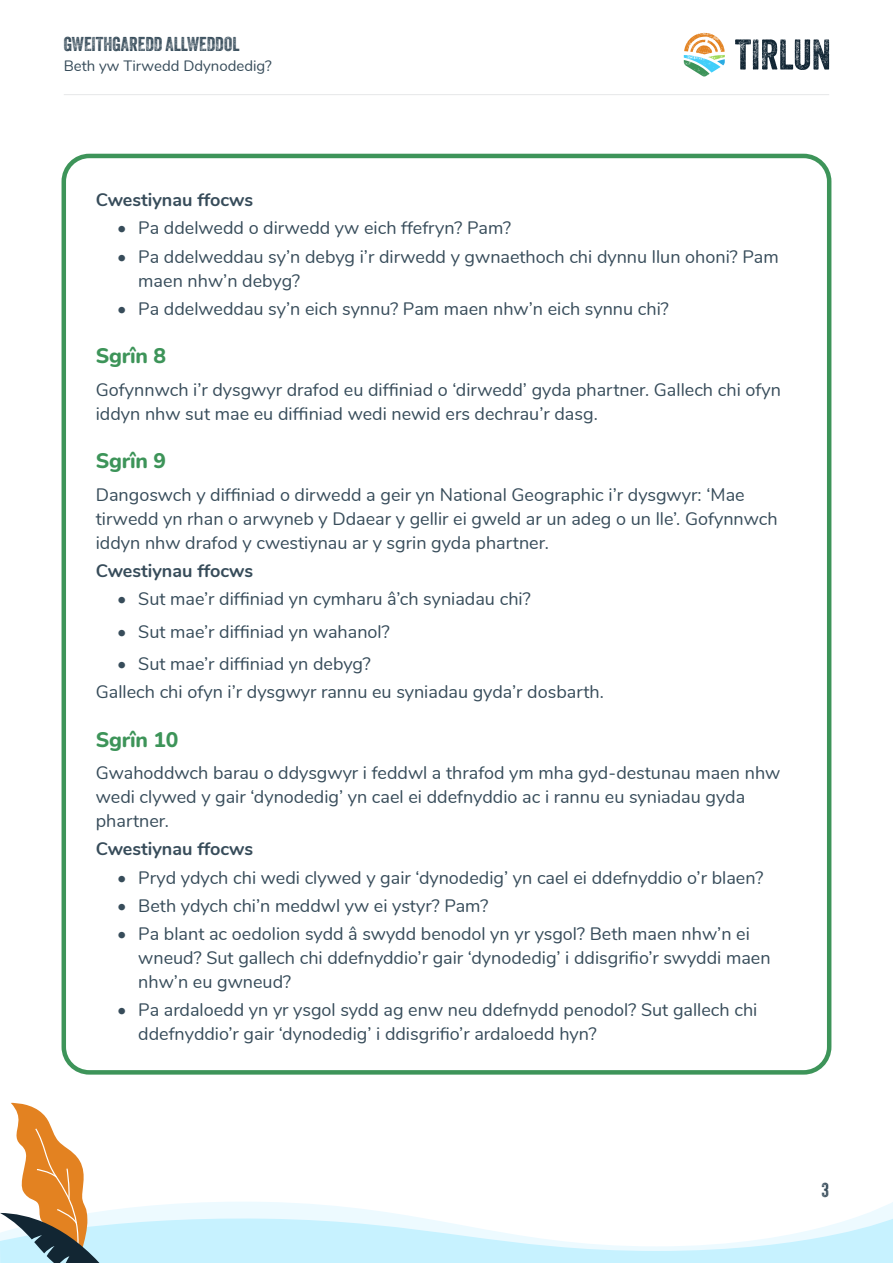
<style>
.page{position:relative;width:893px;height:1263px;background:#fff}
.page>*{position:absolute;margin:0;border:0;box-sizing:border-box;transform-origin:0 0}
.Page_section_heading{font:800 21px "Nunito";letter-spacing:-.01em;color:#3d9459}
.t1{font:19.5px "Veneer Two";color:#374c5a}
.Body_text{font:18px/24px "Nunito";color:#374c5a}
.Body_text-2{font:700 18px "Nunito";color:#374c5a}
.Body_text_-_bullet_list{font:700 18px "Nunito";color:#374c5a}
.t2{font:15px "Nunito";color:#374c5a}
</style>
<div class="page">
<svg style="left:735px;top:39px;width:94px;height:31px"></svg>
<svg style="left:684px;top:33px;width:41px;height:44px"></svg>
<hr style="left:64px;top:94px;width:765px;height:1px;background:#e6e7e9">
<div style="left:62px;top:154px;width:769px;height:920px;border:4px solid #3d9459;border-radius:26px"></div>
<svg style="left:0;top:1102px;width:893px;height:161px"></svg>
<p class="t1" style="left:64px;top:32px;width:177px">GWEITHGAREDD ALLWEDDOL</p>
<p class="t2" style="left:64px;top:54px;width:210px">Beth yw Tirwedd Ddynodedig?</p>
<p class="Body_text_-_bullet_list" style="left:96px;top:187px;width:159px">Cwestiynau ffocws</p>
<p class="Body_text" style="left:117px;top:215px;width:396px">• Pa ddelwedd o dirwedd yw eich ffefryn? Pam?</p>
<p class="Body_text" style="left:138px;top:243px;width:642px;text-indent:-21px">• Pa ddelweddau sy’n debyg i’r dirwedd y gwnaethoch chi dynnu llun ohoni? Pam maen nhw’n debyg?</p>
<p class="Body_text" style="left:117px;top:296px;width:553px">• Pa ddelweddau sy’n eich synnu? Pam maen nhw’n eich synnu chi?</p>
<p class="Page_section_heading" style="left:96px;top:341px;width:72px">Sgrîn 8</p>
<p class="Body_text" style="left:96px;top:376px;width:687px">Gofynnwch i’r dysgwyr drafod eu diffiniad o ‘dirwedd’ gyda phartner. Gallech chi ofyn iddyn nhw sut mae eu diffiniad wedi newid ers dechrau’r dasg.</p>
<p class="Page_section_heading" style="left:96px;top:446px;width:72px">Sgrîn 9</p>
<p class="Body_text" style="left:96px;top:481px;width:683px">Dangoswch y diffiniad o dirwedd a geir yn National Geographic i’r dysgwyr: ‘Mae tirwedd yn rhan o arwyneb y Ddaear y gellir ei gweld ar un adeg o un lle’. Gofynnwch iddyn nhw drafod y cwestiynau ar y sgrin gyda phartner.</p>
<p class="Body_text-2" style="left:96px;top:557px;width:159px">Cwestiynau ffocws</p>
<p class="Body_text" style="left:117px;top:586px;width:415px">• Sut mae’r diffiniad yn cymharu â’ch syniadau chi?</p>
<p class="Body_text" style="left:117px;top:618px;width:274px">• Sut mae’r diffiniad yn wahanol?</p>
<p class="Body_text" style="left:117px;top:651px;width:255px">• Sut mae’r diffiniad yn debyg?</p>
<p class="Body_text" style="left:96px;top:679px;width:510px">Gallech chi ofyn i’r dysgwyr rannu eu syniadau gyda’r dosbarth.</p>
<p class="Page_section_heading" style="left:96px;top:724px;width:84px">Sgrîn 10</p>
<p class="Body_text" style="left:96px;top:760px;width:686px">Gwahoddwch barau o ddysgwyr i feddwl a thrafod ym mha gyd-destunau maen nhw wedi clywed y gair ‘dynodedig’ yn cael ei ddefnyddio ac i rannu eu syniadau gyda phartner.</p>
<p class="Body_text-2" style="left:96px;top:836px;width:159px">Cwestiynau ffocws</p>
<p class="Body_text" style="left:117px;top:864px;width:648px">• Pryd ydych chi wedi clywed y gair ‘dynodedig’ yn cael ei ddefnyddio o’r blaen?</p>
<p class="Body_text" style="left:117px;top:892px;width:373px">• Beth ydych chi’n meddwl yw ei ystyr? Pam?</p>
<p class="Body_text" style="left:138px;top:921px;width:634px;text-indent:-21px">• Pa blant ac oedolion sydd â swydd benodol yn yr ysgol? Beth maen nhw’n ei wneud? Sut gallech chi ddefnyddio’r gair ‘dynodedig’ i ddisgrifio’r swyddi maen nhw’n eu gwneud?</p>
<p class="Body_text" style="left:138px;top:997px;width:621px;text-indent:-21px">• Pa ardaloedd yn yr ysgol sydd ag enw neu ddefnydd penodol? Sut gallech chi ddefnyddio’r gair ‘dynodedig’ i ddisgrifio’r ardaloedd hyn?</p>
<p class="t1" style="left:822px;top:1178px;width:9px">3</p>
</div>
